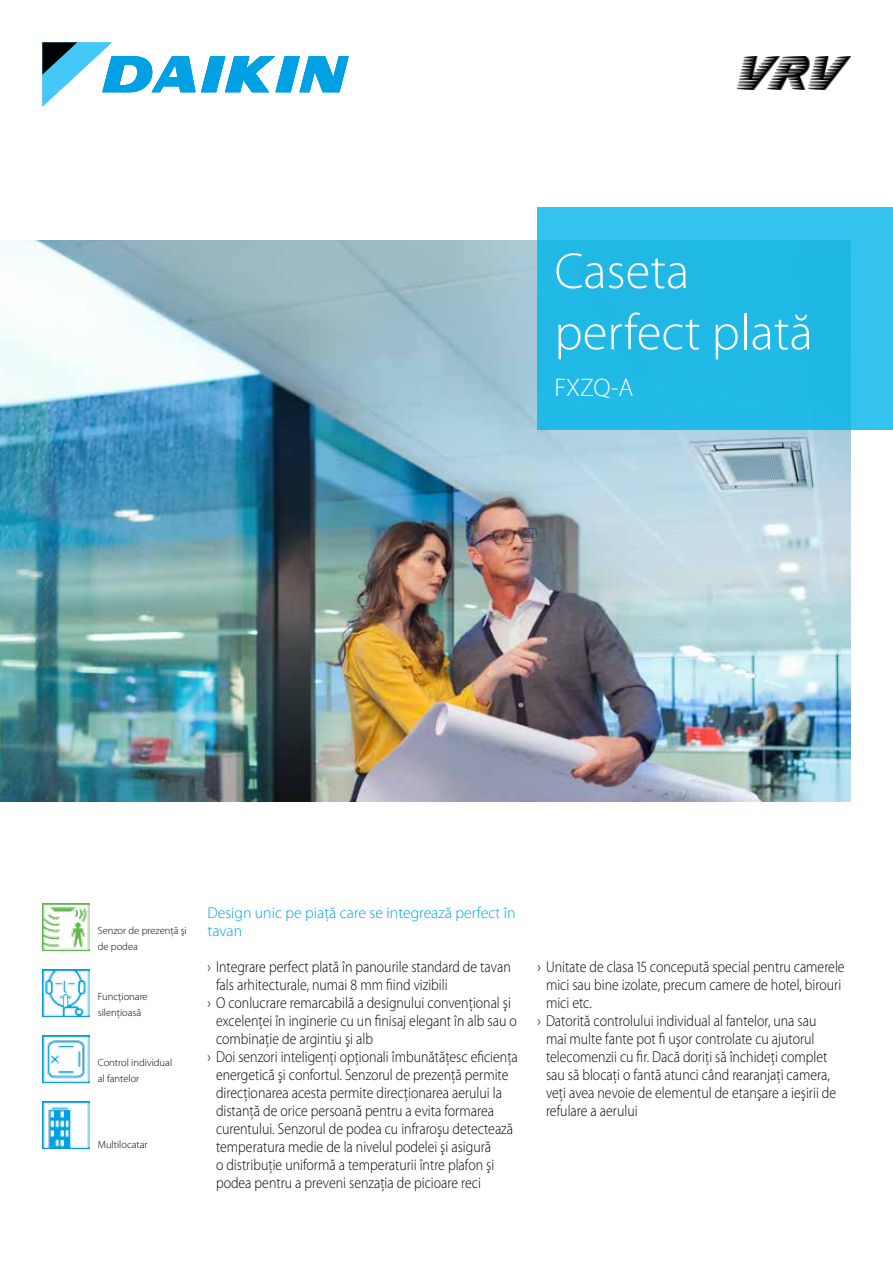
<style>
.page{position:relative;width:893px;height:1263px;background:#fff}
.page>*{position:absolute;margin:0;border:0;box-sizing:border-box;transform-origin:0 0}
.t1{font:300 51px/61.2px "Myriad Pro";color:#fff}
.t2{font:300 25.5px "Myriad Pro";color:#fff}
.t3{font:300 15.75px "Myriad Pro";color:#000;scale:.88 1}
.t4{font:300 15.75px/18px "Myriad Pro";color:#00a1e4}
.t5{font:300 10.5px/16.5px "Myriad Pro";color:#000}
</style>
<div class="page">
<svg style="left:43px;top:43px;width:306px;height:63px"></svg>
<img style="left:737px;top:57px;width:113px;height:33px">
<img style="left:43px;top:1101px;width:46px;height:47px">
<img style="left:43px;top:1035px;width:46px;height:47px">
<img style="left:43px;top:969px;width:46px;height:47px">
<img style="left:43px;top:903px;width:46px;height:47px">
<img style="left:0;top:241px;width:850px;height:561px">
<svg style="left:537px;top:208px;width:356px;height:222px;background:#25bbe7"></svg>
<h1 class="t1" style="left:554px;top:241px;width:260px">Caseta perfect plată</h1>
<h2 class="t2" style="left:554px;top:373px;width:80px">FXZQ-A</h2>
<p class="t5" style="left:98px;top:922px;width:91px">Senzor de prezenţă şi de podea</p>
<p class="t5" style="left:98px;top:988px;width:51px">Funcţionare silenţioasă</p>
<p class="t5" style="left:98px;top:1054px;width:76px">Control individual al fantelor</p>
<p class="t5" style="left:98px;top:1136px;width:51px">Multilocatar</p>
<p class="t4" style="left:207px;top:904px;width:310px">Design unic pe piaţă care se integrează perfect în tavan</p>
<p class="t3" style="left:207px;top:958px;width:346px">› Integrare perfect plată în panourile standard de tavan</p>
<p class="t3" style="left:216px;top:976px;width:265px">fals arhitecturale, numai 8 mm fiind vizibili</p>
<p class="t3" style="left:207px;top:994px;width:346px">› O conlucrare remarcabilă a designului convenţional şi</p>
<p class="t3" style="left:216px;top:1012px;width:343px">excelenţei în inginerie cu un finisaj elegant în alb sau o</p>
<p class="t3" style="left:216px;top:1030px;width:180px">combinaţie de argintiu şi alb</p>
<p class="t3" style="left:207px;top:1048px;width:354px">› Doi senzori inteligenţi opţionali îmbunătăţesc eficienţa</p>
<p class="t3" style="left:216px;top:1066px;width:334px">energetică şi confortul. Senzorul de prezenţă permite</p>
<p class="t3" style="left:216px;top:1084px;width:327px">direcţionarea acesta permite direcţionarea aerului la</p>
<p class="t3" style="left:216px;top:1102px;width:317px">distanţă de orice persoană pentru a evita formarea</p>
<p class="t3" style="left:216px;top:1120px;width:339px">curentului. Senzorul de podea cu infraroşu detectează</p>
<p class="t3" style="left:216px;top:1138px;width:314px">temperatura medie de la nivelul podelei şi asigură</p>
<p class="t3" style="left:216px;top:1156px;width:318px">o distribuţie uniformă a temperaturii între plafon şi</p>
<p class="t3" style="left:216px;top:1174px;width:302px">podea pentru a preveni senzaţia de picioare reci</p>
<p class="t3" style="left:537px;top:958px;width:351px">› Unitate de clasa 15 concepută special pentru camerele</p>
<p class="t3" style="left:546px;top:976px;width:337px">mici sau bine izolate, precum camere de hotel, birouri</p>
<p class="t3" style="left:546px;top:994px;width:53px">mici etc.</p>
<p class="t3" style="left:537px;top:1012px;width:318px">› Datorită controlului individual al fantelor, una sau</p>
<p class="t3" style="left:546px;top:1030px;width:307px">mai multe fante pot fi uşor controlate cu ajutorul</p>
<p class="t3" style="left:546px;top:1048px;width:321px">telecomenzii cu fir. Dacă doriţi să închideţi complet</p>
<p class="t3" style="left:546px;top:1066px;width:324px">sau să blocaţi o fantă atunci când rearanjaţi camera,</p>
<p class="t3" style="left:546px;top:1084px;width:331px">veţi avea nevoie de elementul de etanşare a ieşirii de</p>
<p class="t3" style="left:546px;top:1102px;width:106px">refulare a aerului</p>
</div>
